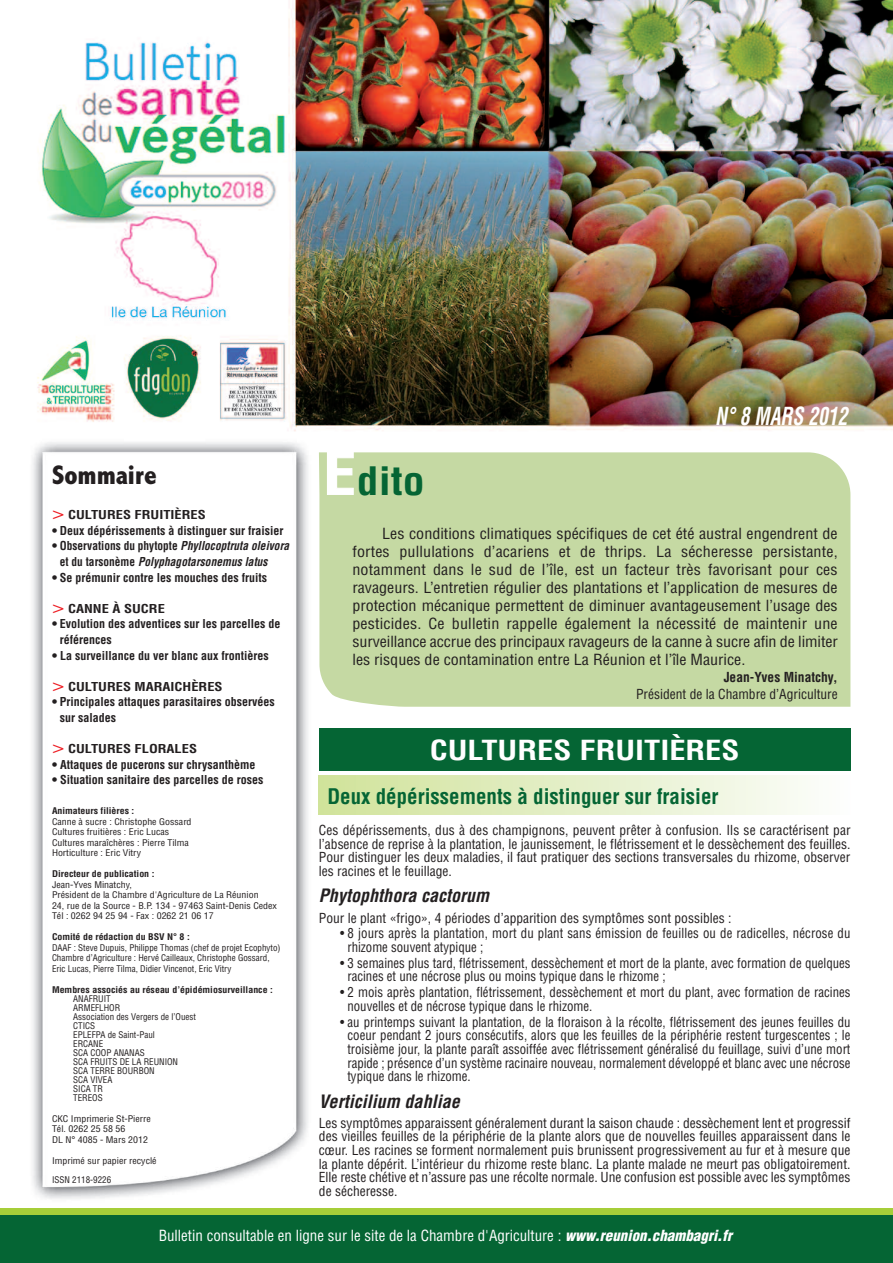
<style>
.page{position:relative;width:893px;height:1263px;background:#fff}
.page>*{position:absolute;margin:0;border:0;box-sizing:border-box;transform-origin:0 0}
.t1{font:700 condensed 38.25px "Helvetica";color:#056534;scale:1.14 1}
.t2{font:700 condensed 27px "Helvetica";color:#fff;scale:1.2 1}
.t3{font:800 condensed 27px "Abadi";color:#231f20}
.t4{font:italic 700 condensed 24.3px "Helvetica";letter-spacing:.005em;color:#fff;scale:.8 1}
.t5{font:700 condensed 21px "Helvetica";color:#056534}
.t6{font:italic 700 condensed 18px "Helvetica";letter-spacing:.005em;color:#231f20}
.t7{font:condensed 15px/18px "Helvetica";color:#231f20;text-align:justify;scale:1.07 1}
.t8{font:condensed 15px "Helvetica";color:#fff}
.t9{font:condensed 13.5px/13.6px "Helvetica";color:#231f20;text-align:justify}
.t10{font:condensed 13.5px/13.6px "Helvetica";color:#231f20;scale:.95 1}
.t11{font:700 condensed 13.5px "Helvetica";color:#231f20}
.t12{font:700 condensed 12px/15.6px "Helvetica";color:#231f20}
.t13{font:italic 700 condensed 12px/15.6px "Helvetica";letter-spacing:.005em;color:#231f20;scale:.95 1}
.t14{font:700 condensed 12px "Helvetica";color:#231f20;scale:1.2 1}
.t15{font:condensed 9px/10.5px "Helvetica";color:#231f20;scale:1.1 1}
.t16{font:condensed 9px/9px "Helvetica";color:#231f20}
.t17{font:700 condensed 9px "Helvetica";color:#231f20;scale:1.1 1}
.s1{font-weight:400;font-size:16.5px;color:#ee1d23}
.s2{font-style:normal}
.s3{font-size:57.45px;color:#fff}
.s4{font-weight:900;font-style:italic}
</style>
<div class="page">
<img style="left:0;top:0;width:893px;height:1209px">
<div style="left:319px;top:729px;width:531px;height:42px;background:#056534"></div>
<div style="left:319px;top:776px;width:531px;height:38px;background:linear-gradient(to right,#d0e29a,#fcfefc)"></div>
<div style="left:319px;top:452px;width:531px;height:255px;background:#c5d9a3"></div>
<div style="left:0;top:1215px;width:893px;height:48px;background:#056534"></div>
<div style="left:0;top:1209px;width:893px;height:6px;background:#a6ce39"></div>
<h2 class="t3" style="left:52px;top:459px;width:106px">Sommaire</h2>
<p class="t14" style="left:52px;top:508px;width:130px"><span class="s1">&gt;</span> CULTURES FRUITIÈRES</p>
<p class="t12" style="left:52px;top:523px;width:233px">• Deux dépérissements à distinguer sur fraisier</p>
<p class="t13" style="left:60px;top:538px;width:243px;text-indent:-8px"><span class="s2">• Observations du phytopte</span> Phyllocoptruta oleivora <span class="s2">et du tarsonème</span> Polyphagotarsonemus latus</p>
<p class="t12" style="left:52px;top:570px;width:217px">• Se prémunir contre les mouches des fruits</p>
<p class="t14" style="left:52px;top:601px;width:96px"><span class="s1">&gt;</span> CANNE À SUCRE</p>
<p class="t12" style="left:60px;top:616px;width:222px;text-indent:-8px">• Evolution des adventices sur les parcelles de références</p>
<p class="t12" style="left:52px;top:648px;width:218px">• La surveillance du ver blanc aux frontières</p>
<p class="t14" style="left:52px;top:679px;width:144px"><span class="s1">&gt;</span> CULTURES MARAICHÈRES</p>
<p class="t12" style="left:60px;top:694px;width:217px;text-indent:-8px">• Principales attaques parasitaires observées sur salades</p>
<p class="t14" style="left:52px;top:742px;width:122px"><span class="s1">&gt;</span> CULTURES FLORALES</p>
<p class="t12" style="left:52px;top:757px;width:205px">• Attaques de pucerons sur chrysanthème</p>
<p class="t12" style="left:52px;top:772px;width:213px">• Situation sanitaire des parcelles de roses</p>
<p class="t17" style="left:52px;top:806px;width:76px">Animateurs filières :</p>
<p class="t15" style="left:52px;top:816px;width:128px">Canne à sucre : Christophe Gossard<br>Cultures fruitières : Eric Lucas<br>Cultures maraîchères : Pierre Tilma<br>Horticulture : Eric Vitry</p>
<p class="t17" style="left:52px;top:869px;width:95px">Directeur de publication :</p>
<p class="t15" style="left:52px;top:879px;width:206px">Jean-Yves Minatchy,<br>Président de la Chambre d'Agriculture de La Réunion<br>24, rue de la Source - B.P. 134 - 97463 Saint-Denis Cedex Tél : 0262 94 25 94 - Fax : 0262 21 06 17</p>
<p class="t17" style="left:52px;top:932px;width:127px">Comité de rédaction du BSV N° 8 :</p>
<p class="t16" style="left:52px;top:942px;width:230px;line-height:10.5px">DAAF : Steve Dupuis, Philippe Thomas (chef de projet Ecophyto)<br>Chambre d’Agriculture : Hervé Cailleaux, Christophe Gossard,<br>Eric Lucas, Pierre Tilma, Didier Vincenot, Eric Vitry</p>
<p class="t17" style="left:52px;top:984px;width:202px">Membres associés au réseau d’épidémiosurveillance :</p>
<p class="t16" style="left:73px;top:994px;width:124px">ANAFRUIT<br>ARMEFLHOR<br>Association des Vergers de l’Ouest<br>CTICS<br>EPLEFPA de Saint-Paul<br>ERCANE<br>SCA COOP ANANAS<br>SCA FRUITS DE LA REUNION<br>SCA TERRE BOURBON<br>SCA VIVEA<br>SICA TR<br>TEREOS</p>
<p class="t15" style="left:52px;top:1113px;width:91px">CKC Imprimerie St-Pierre<br>Tél. 0262 25 58 56<br>DL N° 4085 - Mars 2012</p>
<p class="t15" style="left:52px;top:1151px;width:97px;line-height:19.5px">Imprimé sur papier recyclé<br>ISSN 2118-9226</p>
<h1 class="t1" style="left:323px;top:459px;width:90px"><span class="s3">E</span>dito</h1>
<h3 class="t4" style="left:715px;top:402px;width:167px">N° 8 MARS 2012</h3>
<p class="t7" style="left:352px;top:524px;width:455px;text-indent:30px">Les conditions climatiques spécifiques de cet été austral engendrent de fortes pullulations d’acariens et de thrips. La sécheresse persistante, notamment dans le sud de l’île, est un facteur très favorisant pour ces ravageurs. L’entretien régulier des plantations et l’application de mesures de protection mécanique permettent de diminuer avantageusement l’usage des pesticides. Ce bulletin rappelle également la nécessité de maintenir une surveillance accrue des principaux ravageurs de la canne à sucre afin de limiter les risques de contamination entre La Réunion et l’île Maurice.</p>
<p class="t11" style="left:724px;top:669px;width:116px">Jean-Yves Minatchy,</p>
<p class="t9" style="left:636px;top:687px;width:203px">Président de la Chambre d’Agriculture</p>
<h2 class="t2" style="left:430px;top:735px;width:260px">CULTURES FRUITIÈRES</h2>
<h3 class="t5" style="left:327px;top:784px;width:393px">Deux dépérissements à distinguer sur fraisier</h3>
<p class="t9" style="left:319px;top:824px;width:533px">Ces dépérissements, dus à des champignons, peuvent prêter à confusion. Ils se caractérisent par l’absence de reprise à la plantation, le jaunissement, le flétrissement et le dessèchement des feuilles.<br>Pour distinguer les deux maladies, il faut pratiquer des sections transversales du rhizome, observer les racines et le feuillage.</p>
<h3 class="t6" style="left:319px;top:886px;width:172px">Phytophthora cactorum</h3>
<p class="t9" style="left:319px;top:911px;width:414px">Pour le plant «frigo», 4 périodes d’apparition des symptômes sont possibles :</p>
<p class="t10" style="left:347px;top:927px;width:531px;text-indent:-7px">• 8 jours après la plantation, mort du plant sans émission de feuilles ou de radicelles, nécrose du rhizome souvent atypique ;</p>
<p class="t10" style="left:347px;top:956px;width:531px;text-indent:-7px">• 3 semaines plus tard, flétrissement, dessèchement et mort de la plante, avec formation de quelques racines et une nécrose plus ou moins typique dans le rhizome ;</p>
<p class="t10" style="left:347px;top:986px;width:531px;text-indent:-7px">• 2 mois après plantation, flétrissement, dessèchement et mort du plant, avec formation de racines nouvelles et de nécrose typique dans le rhizome.</p>
<p class="t10" style="left:347px;top:1015px;width:531px;text-align:justify;text-indent:-7px">• au printemps suivant la plantation, de la floraison à la récolte, flétrissement des jeunes feuilles du coeur pendant 2 jours consécutifs, alors que les feuilles de la périphérie restent turgescentes ; le troisième jour, la plante paraît assoiffée avec flétrissement généralisé du feuillage, suivi d’une mort rapide ; présence d’un système racinaire nouveau, normalement développé et blanc avec une nécrose typique dans le rhizome.</p>
<h3 class="t6" style="left:319px;top:1091px;width:142px">Verticilium dahliae</h3>
<p class="t9" style="left:319px;top:1116px;width:533px">Les symptômes apparaissent généralement durant la saison chaude : dessèchement lent et progressif des vieilles feuilles de la périphérie de la plante alors que de nouvelles feuilles apparaissent dans le cœur. Les racines se forment normalement puis brunissent progressivement au fur et à mesure que la plante dépérit. L’intérieur du rhizome reste blanc. La plante malade ne meurt pas obligatoirement.<br>Elle reste chétive et n’assure pas une récolte normale. Une confusion est possible avec les symptômes de sécheresse.</p>
<p class="t8" style="left:159px;top:1227px;width:575px">Bulletin consultable en ligne sur le site de la Chambre d'Agriculture : <span class="s4">www.reunion.chambagri.fr</span></p>
</div>
